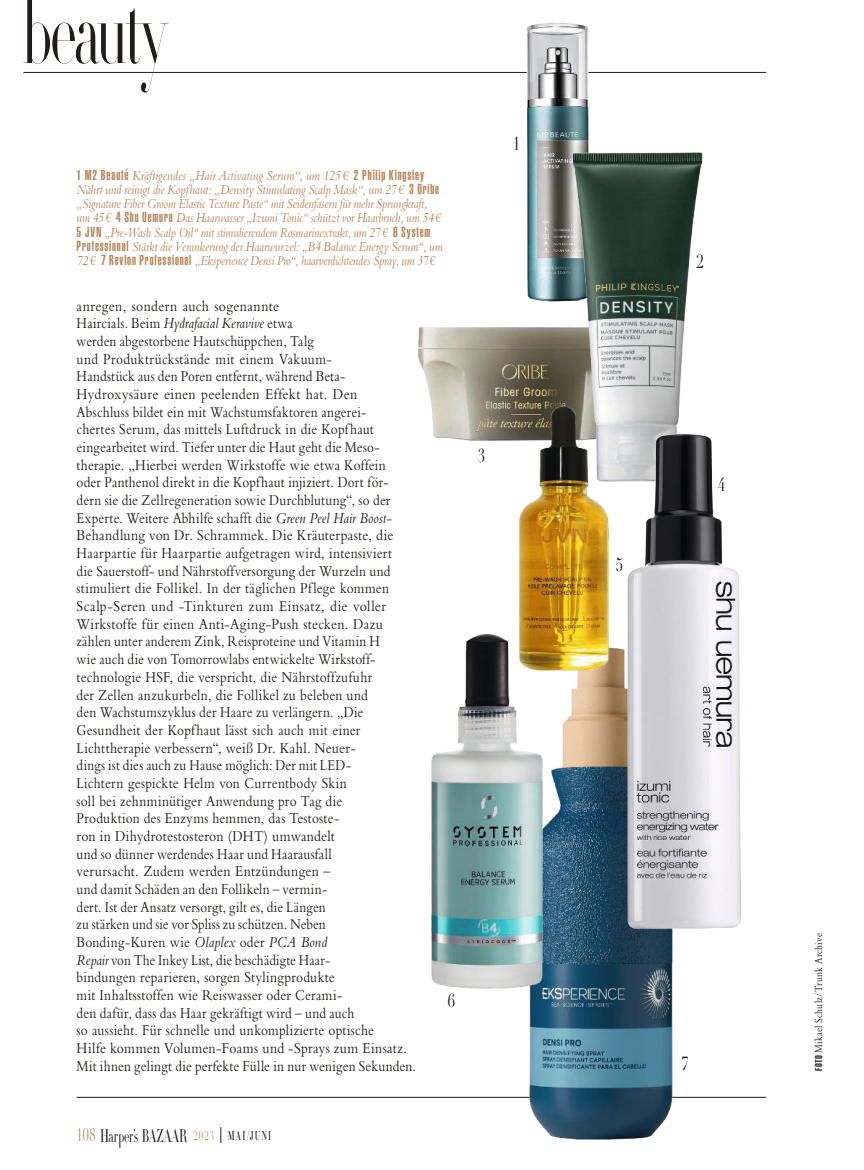
<style>
.page{position:relative;width:864px;height:1170px;background:#fff}
.page>*{position:absolute;margin:0;border:0;box-sizing:border-box;transform-origin:0 0}
.t1{font:300 93px "HTF Didot L96";letter-spacing:-.04em;color:#1f1c19;scale:.64 1}
.t2{font:18.75px "MSC Didot LT Pro";color:#1f1c19;scale:.75 1}
.t3{font:300 18.3px "HTF Didot L24";letter-spacing:-.01em;color:#1f1c19;scale:.64 1}
.t4{font:15.75px/17.7px "Bembo Std";letter-spacing:.02em;color:#1f1c19;scale:.87 1}
.t5{font:italic 14.25px/14.2px "Bembo Std";letter-spacing:-.005em;color:#b78558;scale:.84 1}
.t6{font:300 12.75px "HTF Didot L06";letter-spacing:.14em;color:#1f1c19;scale:.64 1}
.t7{font:11.25px "Bembo Std";letter-spacing:.035em;color:#1f1c19;scale:.84 1}
.s1{font-family:"MSC Helvetica LT Pro Ult Comp";font-style:normal}
.s2{font-style:italic}
.s3{font-family:"MSC Didot LT Pro";font-weight:400;font-size:18px;color:#c29163}
.s4{font-family:"MSC Didot LT Pro";font-weight:400;font-size:12.75px;color:#c29163}
.s5{font-family:"MSC Helvetica LT Pro Ult Comp";font-size:9.75px}
</style>
<div class="page">
<hr style="left:23px;top:72px;width:742px;height:1px;background:#1f1c19">
<hr style="left:77px;top:1096px;width:688px;height:1px;background:#1f1c19">
<img style="left:418px;top:327px;width:148px;height:114px">
<img style="left:517px;top:23px;width:81px;height:279px">
<img style="left:566px;top:149px;width:137px;height:333px">
<img style="left:509px;top:647px;width:182px;height:493px">
<img style="left:615px;top:429px;width:126px;height:509px">
<img style="left:514px;top:397px;width:99px;height:281px">
<img style="left:430px;top:621px;width:124px;height:377px">
<svg style="left:220px;top:1127px;width:1px;height:15px"></svg>
<h1 class="t1" style="left:22px;top:-35px;width:227px">beauty</h1>
<p class="t5" style="left:77px;top:168px;width:437px"><span class="s1">1 M2 Beauté</span> Kräftigendes „Hair Activating Serum“, um 125€ <span class="s1">2 Philip Kingsley </span>Nährt und reinigt die Kopfhaut: „Density Stimulating Scalp Mask“, um 27€ <span class="s1">3 Oribe </span>„Signature Fiber Groom Elastic Texture Paste“ mit Seidenfasern für mehr Sprungkraft, um 45€ <span class="s1">4 Shu Uemura</span> Das Haarwasser „Izumi Tonic“ schützt vor Haarbruch, um 54€ <span class="s1">5 JVN</span> „Pre-Wash Scalp Oil“ mit stimulierendem Rosmarinextrakt, um 27€ <span class="s1">6 System Professional</span> Stärkt die Verankerung der Haarwurzel: „B4 Balance Energy Serum“, um 72€ <span class="s1">7 Revlon Professional</span> „Eksperience Densi Pro“, haarverdichtendes Spray, um 37€</p>
<p class="t4" style="left:77px;top:296px;width:391px">anregen, sondern auch sogenannte<br>Haircials. Beim <span class="s2">Hydrafacial Keravive</span> etwa<br>werden abgestorbene Hautschüppchen, Talg<br>und Produktrückstände mit einem Vakuum-<br>Handstück aus den Poren entfernt, während Beta-Hydroxysäure einen peelenden Effekt hat. Den<br>Abschluss bildet ein mit Wachstumsfaktoren angerei-<br>chertes Serum, das mittels Luftdruck in die Kopfhaut eingearbeitet wird. Tiefer unter die Haut geht die Meso&shy;therapie. „Hierbei werden Wirkstoffe wie etwa Koffein<br>oder Panthenol direkt in die Kopfhaut injiziert. Dort för&shy;dern sie die Zellregeneration sowie Durchblutung“, so der Experte. Weitere Abhilfe schafft die <span class="s2">Green Peel Hair Boost</span>-Behandlung von Dr. Schrammek. Die Kräuterpaste, die Haarpartie für Haarpartie aufgetragen wird, intensiviert<br>die Sauerstoff- und Nährstoffversorgung der Wurzeln und stimuliert die Follikel. In der täglichen Pflege kommen Scalp-Seren und -Tinkturen zum Einsatz, die voller Wirkstoffe für einen Anti-Aging-Push stecken. Dazu zählen unter anderem Zink, Reisproteine und Vitamin H<br>wie auch die von Tomorrowlabs entwickelte Wirkstoff&shy;technologie HSF, die verspricht, die Nährstoffzufuhr<br>der Zellen anzukurbeln, die Follikel zu beleben und<br>den Wachstumszyklus der Haare zu verlängern. „Die Gesundheit der Kopfhaut lässt sich auch mit einer Lichttherapie verbessern“, weiß Dr. Kahl. Neuer-<br>dings ist dies auch zu Hause möglich: Der mit LED-<br>Lichtern gespickte Helm von Currentbody Skin<br>soll bei zehnminütiger Anwendung pro Tag die<br>Produktion des Enzyms hemmen, das Testoste-<br>ron in Dihydrotestosteron (DHT) umwandelt<br>und so dünner werdendes Haar und Haarausfall<br>verursacht. Zudem werden Entzündungen –<br>und damit Schäden an den Follikeln – vermin-<br>dert. Ist der Ansatz versorgt, gilt es, die Längen<br>zu stärken und sie vor Spliss zu schützen. Neben Bonding-Kuren wie <span class="s2">Olaplex</span> oder <span class="s2">PCA Bond<br>Repair</span> von The Inkey List, die beschädigte Haar-<br>bindungen reparieren, sorgen Stylingprodukte<br>mit Inhaltsstoffen wie Reiswasser oder Cerami-<br>den dafür, dass das Haar gekräftigt wird – und auch<br>so aussieht. Für schnelle und unkomplizierte optische<br>Hilfe kommen Volumen-Foams und -Sprays zum Einsatz.<br>Mit ihnen gelingt die perfekte Fülle in nur wenigen Sekunden.</p>
<p class="t3" style="left:77px;top:1121px;width:216px"><span class="s3">108</span> Harper’s BAZAAR <span class="s4">2 023</span></p>
<p class="t6" style="left:227px;top:1125px;width:70px">MAI/JUNI</p>
<p class="t2" style="left:447px;top:989px;width:11px">6</p>
<p class="t2" style="left:477px;top:444px;width:11px">3</p>
<p class="t2" style="left:512px;top:132px;width:11px">1</p>
<p class="t2" style="left:696px;top:250px;width:11px">2</p>
<p class="t2" style="left:615px;top:553px;width:11px">5</p>
<p class="t2" style="left:717px;top:473px;width:11px">4</p>
<p class="t2" style="left:681px;top:1051px;width:11px">7</p>
<p class="t7" style="left:811px;top:1070px;width:165px;rotate:-90deg"><span class="s5">FOTO</span> Mikael Schulz/Trunk Archive</p>
</div>
